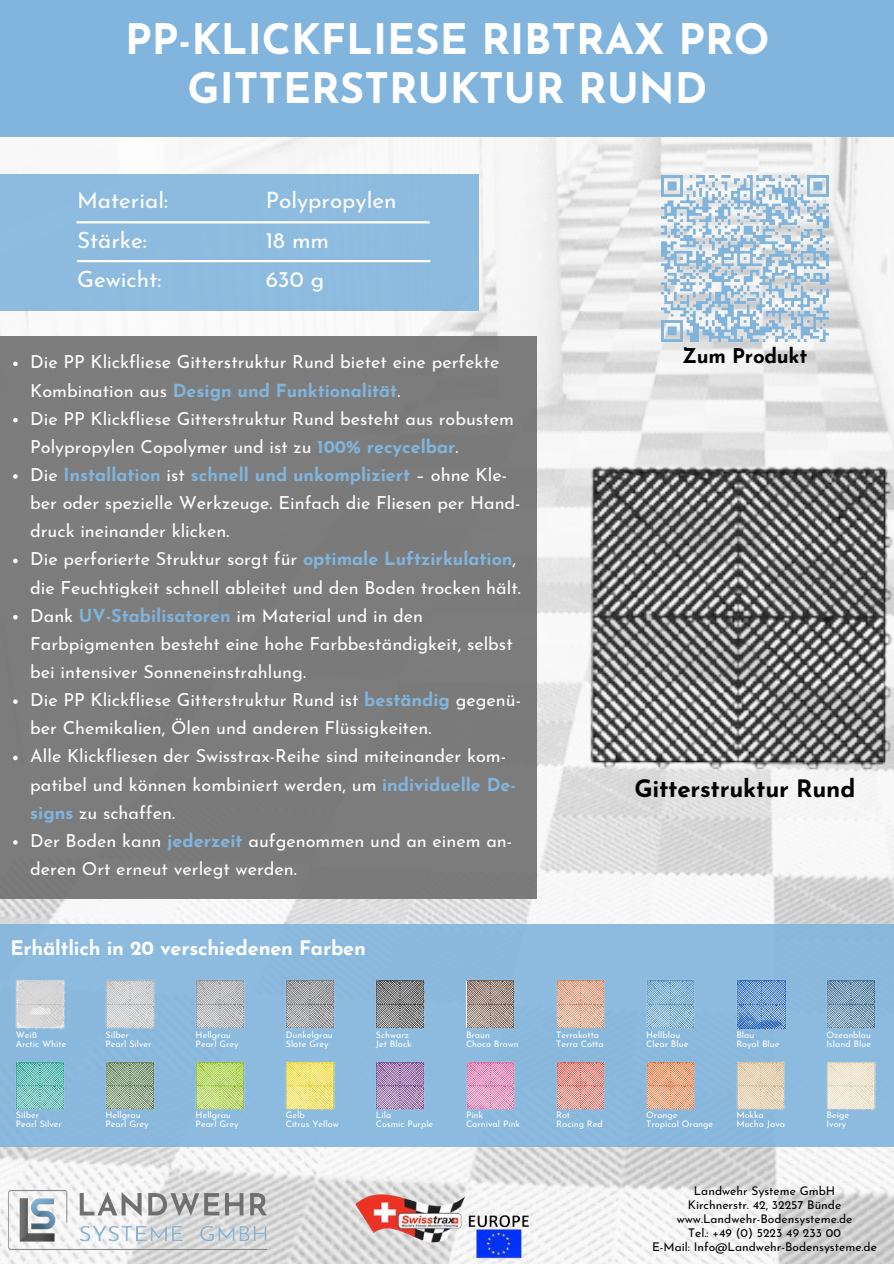
<style>
.page{position:relative;width:894px;height:1264px;background:#fff}
.page>*{position:absolute;margin:0;border:0;box-sizing:border-box;transform-origin:0 0}
.t1{font:700 42px/49.5px "Josefin Sans";color:#fff;text-align:center}
.t2{font:700 24px "Josefin Sans";letter-spacing:-.01em;color:#000}
.t3{font:22.5px/39.5px "Josefin Sans";color:#fff}
.t4{font:700 20.4px "Josefin Sans";letter-spacing:-.01em;color:#000}
.t5{font:700 19.95px "Josefin Sans";letter-spacing:-.01em;color:#fff}
.t6{font:18px/28.2px "Josefin Sans";color:#fff}
.t7{font:700 18px "Josefin Sans";color:#81b5dd}
.t8{font:12px/14px "Josefin Sans";color:#000;text-align:center}
.t9{font:9px "Josefin Sans";color:#fff}
.s1{font-weight:400;color:#fff}
.s2{font-weight:700;color:#81b5dd}
.s3{font-weight:700;color:#80b3da}
</style>
<div class="page">
<img style="left:0;top:137px;width:893px;height:1126px">
<div style="left:0;top:0;width:893px;height:137px;background:#81b5dd"></div>
<img style="left:0;top:1176px;width:276px;height:87px">
<div style="left:0;top:924px;width:893px;height:222px;background:#8bbade"></div>
<div style="left:0;top:174px;width:479px;height:137px;background:#8dbbdf"></div>
<hr style="left:76px;top:221px;width:353px;height:2px;background:#fff">
<hr style="left:77px;top:260px;width:353px;height:2px;background:#fff">
<div style="left:0;top:337px;width:536px;height:561px;background:#7d7c7c"></div>
<img style="left:16px;top:979px;width:49px;height:50px">
<img style="left:105px;top:979px;width:50px;height:50px">
<img style="left:195px;top:979px;width:50px;height:50px">
<img style="left:286px;top:979px;width:49px;height:50px">
<img style="left:376px;top:979px;width:49px;height:50px">
<img style="left:466px;top:979px;width:49px;height:50px">
<img style="left:556px;top:979px;width:49px;height:50px">
<img style="left:646px;top:979px;width:49px;height:50px">
<img style="left:736px;top:979px;width:50px;height:51px">
<img style="left:826px;top:980px;width:49px;height:49px">
<img style="left:16px;top:1062px;width:49px;height:48px">
<img style="left:105px;top:1061px;width:50px;height:49px">
<img style="left:195px;top:1061px;width:50px;height:49px">
<img style="left:286px;top:1061px;width:49px;height:49px">
<img style="left:376px;top:1061px;width:49px;height:49px">
<img style="left:466px;top:1061px;width:49px;height:49px">
<img style="left:556px;top:1061px;width:49px;height:49px">
<img style="left:646px;top:1061px;width:49px;height:49px">
<img style="left:736px;top:1061px;width:49px;height:49px">
<img style="left:826px;top:1061px;width:49px;height:49px">
<img style="left:589px;top:463px;width:304px;height:309px">
<img style="left:661px;top:175px;width:167px;height:167px">
<img style="left:355px;top:1193px;width:181px;height:70px">
<svg style="left:13px;top:361px;width:5px;height:5px"></svg>
<svg style="left:13px;top:418px;width:5px;height:4px"></svg>
<svg style="left:13px;top:474px;width:5px;height:4px"></svg>
<svg style="left:13px;top:558px;width:5px;height:5px"></svg>
<svg style="left:13px;top:615px;width:5px;height:4px"></svg>
<svg style="left:13px;top:699px;width:5px;height:5px"></svg>
<svg style="left:13px;top:755px;width:5px;height:5px"></svg>
<svg style="left:13px;top:840px;width:5px;height:4px"></svg>
<p class="t1" style="left:125px;top:18px;width:646px">PP-KLICKFLIESE RIBTRAX PRO<br>GITTERSTRUKTUR RUND</p>
<h1 class="t3" style="left:77px;top:183px;width:92px">Material:<br>Stärke:</h1>
<p class="t3" style="left:77px;top:262px;width:86px">Gewicht:</p>
<h3 class="t3" style="left:266px;top:183px;width:132px">Polypropylen<br>18 mm</h3>
<p class="t3" style="left:266px;top:262px;width:60px">630 g</p>
<p class="t6" style="left:30px;top:350px;width:470px">Die PP Klickfliese Gitterstruktur Rund bietet eine perfekte</p>
<p class="t4" style="left:682px;top:347px;width:127px">Zum Produkt</p>
<p class="t7" style="left:30px;top:383px;width:371px"><span class="s1">Kombination aus</span> Design und Funktionalität<span class="s1">.</span></p>
<p class="t6" style="left:30px;top:406px;width:485px">Die PP Klickfliese Gitterstruktur Rund besteht aus robustem<br>Polypropylen Copolymer und ist zu <span class="s2">100% recycelbar</span>.</p>
<p class="t6" style="left:30px;top:462px;width:492px">Die <span class="s2">Installation</span> ist <span class="s2">schnell und unkompliziert</span> – ohne Kle&shy;ber oder spezielle Werkzeuge. Einfach die Fliesen per Hand&shy;druck ineinander klicken.</p>
<p class="t6" style="left:30px;top:547px;width:492px">Die perforierte Struktur sorgt für <span class="s2">optimale Luftzirkulation</span>, die Feuchtigkeit schnell ableitet und den Boden trocken hält.</p>
<p class="t6" style="left:30px;top:603px;width:484px">Dank <span class="s3">UV-Stabilisatoren</span> im Material und in den<br>Farbpigmenten besteht eine hohe Farbbeständigkeit, selbst bei intensiver Sonneneinstrahlung.</p>
<p class="t6" style="left:30px;top:687px;width:492px">Die PP Klickfliese Gitterstruktur Rund ist <span class="s2">beständig</span> gegenü&shy;ber Chemikalien, Ölen und anderen Flüssigkeiten.</p>
<p class="t6" style="left:30px;top:743px;width:487px">Alle Klickfliesen der Swisstrax-Reihe sind miteinander kom&shy;patibel und können kombiniert werden, um <span class="s2">individuelle De&shy;signs</span> zu schaffen.</p>
<p class="t6" style="left:30px;top:828px;width:483px">Der Boden kann <span class="s2">jederzeit</span> aufgenommen und an einem an&shy;deren Ort erneut verlegt werden.</p>
<p class="t2" style="left:634px;top:779px;width:222px">Gitterstruktur Rund</p>
<p class="t5" style="left:10px;top:940px;width:357px">Erhältlich in 20 verschiedenen Farben</p>
<p class="t9" style="left:16px;top:1031px;width:23px">Weiß</p>
<h4 class="t9" style="left:16px;top:1040px;width:52px">Arctic White</h4>
<p class="t9" style="left:105px;top:1031px;width:25px">Silber</p>
<h2 class="t9" style="left:105px;top:1040px;width:48px">Pearl Silver</h2>
<h4 class="t9" style="left:195px;top:1031px;width:37px">Hellgrau</h4>
<p class="t9" style="left:195px;top:1040px;width:45px">Pearl Grey</p>
<p class="t9" style="left:286px;top:1031px;width:49px">Dunkelgrau</p>
<p class="t9" style="left:286px;top:1040px;width:44px">Slate Grey</p>
<p class="t9" style="left:376px;top:1031px;width:35px">Schwarz</p>
<p class="t9" style="left:376px;top:1040px;width:37px">Jet Black</p>
<p class="t9" style="left:466px;top:1031px;width:26px">Braun</p>
<p class="t9" style="left:466px;top:1040px;width:54px">Choco Brown</p>
<p class="t9" style="left:556px;top:1031px;width:45px">Terrakotta</p>
<p class="t9" style="left:556px;top:1040px;width:49px">Terra Cotta</p>
<p class="t9" style="left:646px;top:1031px;width:36px">Hellblau</p>
<p class="t9" style="left:646px;top:1040px;width:44px">Clear Blue</p>
<p class="t9" style="left:736px;top:1031px;width:20px">Blau</p>
<p class="t9" style="left:736px;top:1040px;width:45px">Royal Blue</p>
<p class="t9" style="left:826px;top:1031px;width:46px">Ozeanblau</p>
<p class="t9" style="left:826px;top:1040px;width:46px">Island Blue</p>
<p class="t9" style="left:16px;top:1111px;width:25px">Silber</p>
<p class="t9" style="left:16px;top:1120px;width:48px">Pearl Silver</p>
<p class="t9" style="left:105px;top:1111px;width:37px">Hellgrau</p>
<p class="t9" style="left:105px;top:1120px;width:45px">Pearl Grey</p>
<p class="t9" style="left:195px;top:1111px;width:37px">Hellgrau</p>
<p class="t9" style="left:195px;top:1120px;width:45px">Pearl Grey</p>
<p class="t9" style="left:286px;top:1111px;width:21px">Gelb</p>
<p class="t9" style="left:286px;top:1120px;width:55px">Citrus Yellow</p>
<p class="t9" style="left:376px;top:1111px;width:17px">Lila</p>
<p class="t9" style="left:376px;top:1120px;width:59px">Cosmic Purple</p>
<p class="t9" style="left:466px;top:1111px;width:19px">Pink</p>
<p class="t9" style="left:466px;top:1120px;width:56px">Carnival Pink</p>
<p class="t9" style="left:556px;top:1111px;width:16px">Rot</p>
<p class="t9" style="left:556px;top:1120px;width:48px">Racing Red</p>
<p class="t9" style="left:646px;top:1111px;width:33px">Orange</p>
<p class="t9" style="left:646px;top:1120px;width:69px">Tropical Orange</p>
<p class="t9" style="left:736px;top:1111px;width:29px">Mokka</p>
<p class="t9" style="left:736px;top:1120px;width:50px">Mocha Java</p>
<p class="t9" style="left:826px;top:1111px;width:24px">Beige</p>
<p class="t9" style="left:826px;top:1120px;width:21px">Ivory</p>
<p class="t8" style="left:652px;top:1185px;width:226px">Landwehr Systeme GmbH<br>Kirchnerstr. 42, 32257 Bünde www.Landwehr-Bodensysteme.de<br>Tel.: +49 (0) 5223 49 233 00<br>E-Mail: Info@Landwehr-Bodensysteme.de</p>
</div>
